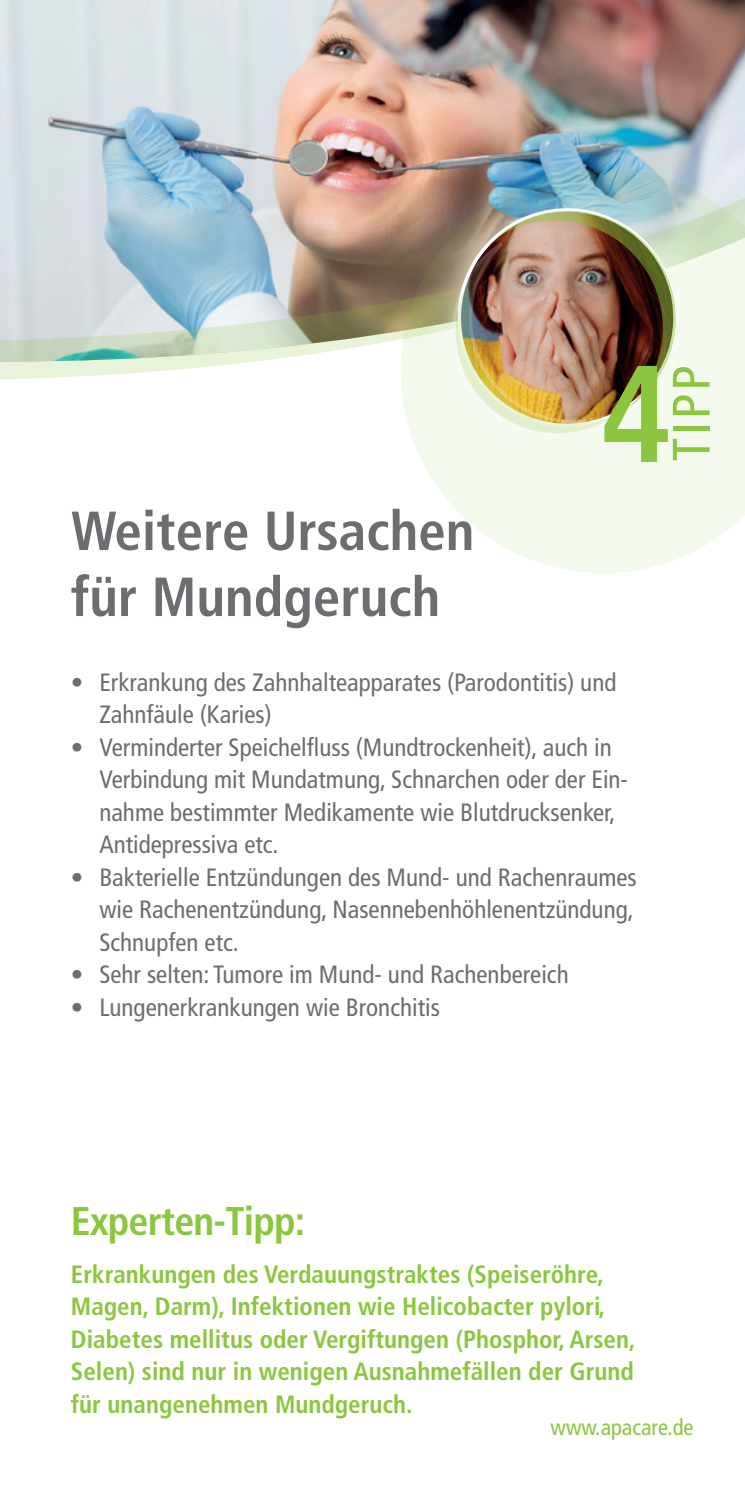
<style>
.page{position:relative;width:745px;height:1489px;background:#fff}
.page>*{position:absolute;margin:0;border:0;box-sizing:border-box;transform-origin:0 0}
.t1{font:700 condensed 137.5px "Frutiger LT Pro";color:#8bc63e}
.t2{font:700 condensed 55px/66px "Frutiger LT Pro";color:#6c6d70}
.t3{font:condensed 52.5px "Frutiger LT Pro";color:#8bc63e}
.t4{font:700 condensed 40px "Frutiger LT Pro";letter-spacing:-.02em;color:#8bc63e}
.t5{font:condensed 25px/32.5px "Frutiger LT Pro";color:#6c6d70}
.t6{font:700 condensed 25px/32.5px "Frutiger LT Pro";color:#8bc63e}
.t7{font:condensed 22.5px "Frutiger LT Pro";color:#8bc63e}
</style>
<div class="page">
<img style="left:0;top:0;width:744px;height:380px">
<img style="left:0;top:0;width:1px;height:361px">
<svg style="left:486px;top:535px;width:235px;height:38px;fill:#f3f9ec"></svg>
<img style="left:349px;top:100px;width:395px;height:435px">
<img style="left:440px;top:196px;width:248px;height:246px">
<img style="left:440px;top:232px;width:216px;height:215px">
<h2 class="t2" style="left:71px;top:498px;width:404px">Weitere Ursachen für Mundgeruch</h2>
<h1 class="t1" style="left:600px;top:332px;width:73px">4</h1>
<h3 class="t3" style="left:660px;top:461px;width:97px;rotate:-90deg">TIPP</h3>
<p class="t5" style="left:99px;top:665px;width:518px;text-indent:-28px">• Erkrankung des Zahnhalteapparates (Parodontitis) und<br>Zahnfäule (Karies)</p>
<p class="t5" style="left:99px;top:730px;width:530px;text-indent:-28px">• Verminderter Speichelfluss (Mundtrockenheit), auch in Verbindung mit Mundatmung, Schnarchen oder der Ein&shy;nahme bestimmter Medikamente wie Blutdrucksenker, Antidepressiva etc.</p>
<p class="t5" style="left:99px;top:860px;width:538px;text-indent:-28px">• Bakterielle Entzündungen des Mund- und Rachenraumes wie Rachenentzündung, Nasennebenhöhlenentzündung,<br>Schnupfen etc.</p>
<p class="t5" style="left:71px;top:958px;width:499px">• Sehr selten: Tumore im Mund- und Rachenbereich</p>
<p class="t5" style="left:71px;top:990px;width:370px">• Lungenerkrankungen wie Bronchitis</p>
<h3 class="t4" style="left:71px;top:1197px;width:236px">Experten-Tipp:</h3>
<p class="t6" style="left:71px;top:1257px;width:565px">Erkrankungen des Verdauungstraktes (Speiseröhre, Magen, Darm), Infektionen wie Helicobacter pylori, Diabetes mellitus oder Vergiftungen (Phosphor, Arsen, Selen) sind nur in wenigen Ausnahmefällen der Grund für unangenehmen Mundgeruch.</p>
<p class="t7" style="left:550px;top:1413px;width:144px">www.apacare.de</p>
</div>
